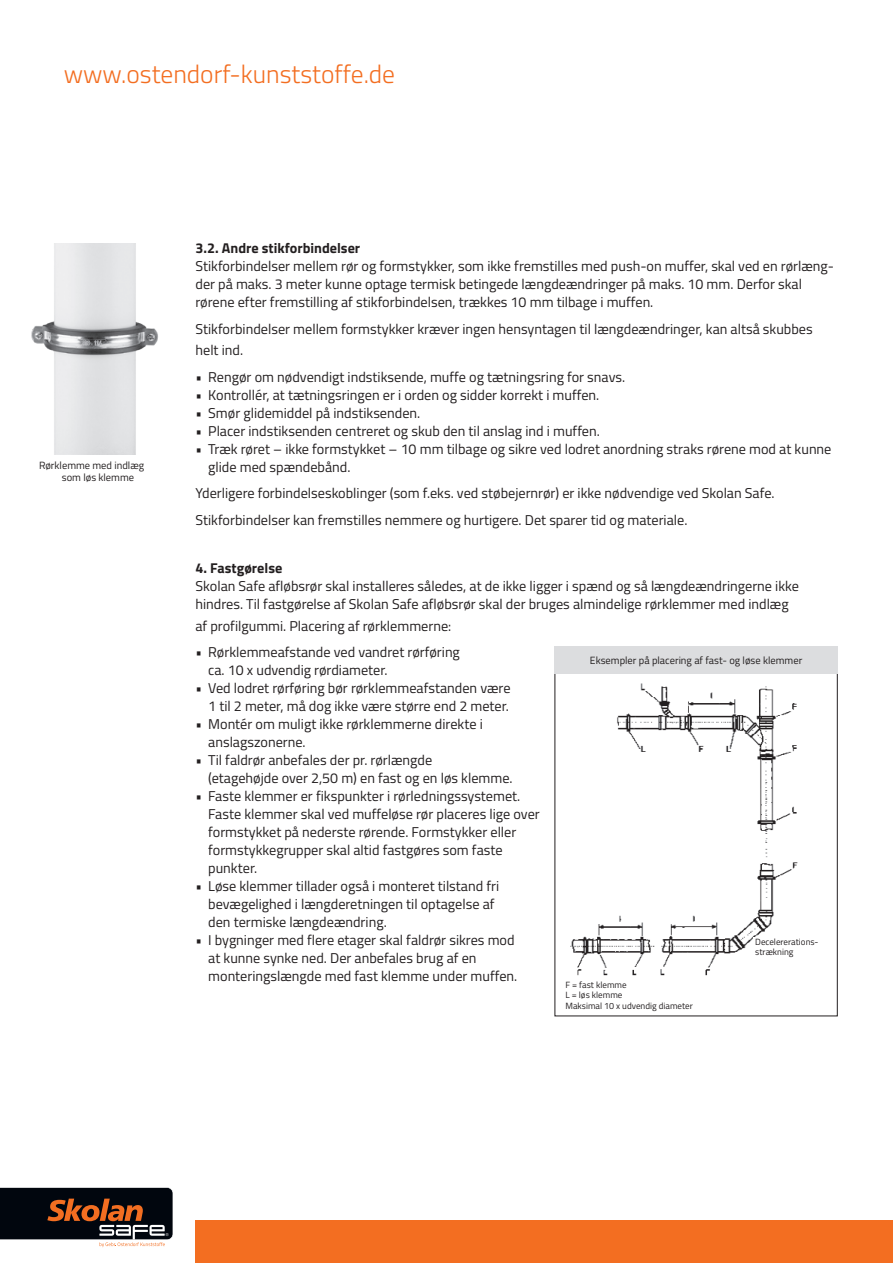
<style>
.page{position:relative;width:893px;height:1263px;background:#fff}
.page>*{position:absolute;margin:0;border:0;box-sizing:border-box;transform-origin:0 0}
.t1{font:300 25.5px "Titillium";color:#f36e21}
.t2{font:14.25px/18px "Titillium";color:#231f20}
.t3{font:700 14.25px "Titillium";color:#231f20}
.t4{font:10.5px/12px "Titillium";color:#231f20}
.t5{font:9px/10.5px "Titillium";color:#231f20}
</style>
<div class="page">
<img style="left:570px;top:683px;width:228px;height:293px">
<div style="left:554px;top:646px;width:284px;height:28px;background:#dcdddf"></div>
<div style="left:753px;top:938px;width:77px;height:18px;background:#fff"></div>
<svg style="left:0;top:1187px;width:173px;height:60px;background:#483d3a"></svg>
<div style="left:195px;top:1220px;width:698px;height:43px;background:#f36e21"></div>
<img style="left:31px;top:243px;width:127px;height:212px">
<h1 class="t1" style="left:64px;top:55px;width:333px">www.ostendorf-kunststoffe.de</h1>
<p class="t4" style="left:62px;top:459px;width:84px;text-indent:-23px">Rørklemme med indlæg som løs klemme</p>
<p class="t3" style="left:195px;top:237px;width:166px">3.2. Andre stikforbindelser</p>
<p class="t2" style="left:195px;top:257px;width:640px">Stikforbindelser mellem rør og formstykker, som ikke fremstilles med push-on muffer, skal ved en rørlæng&shy;der på maks. 3 meter kunne optage termisk betingede længdeændringer på maks. 10 mm. Derfor skal rørene efter fremstilling af stikforbindelsen, trækkes 10 mm tilbage i muffen.</p>
<p class="t2" style="left:195px;top:317px;width:619px;line-height:21.6px">Stikforbindelser mellem formstykker kræver ingen hensyntagen til længdeændringer, kan altså skubbes helt ind.</p>
<p class="t2" style="left:195px;top:367px;width:431px">• Rengør om nødvendigt indstiksende, muffe og tætningsring for snavs.</p>
<p class="t2" style="left:195px;top:385px;width:405px">• Kontrollér, at tætningsringen er i orden og sidder korrekt i muffen.</p>
<p class="t2" style="left:195px;top:403px;width:226px">• Smør glidemiddel på indstiksenden.</p>
<p class="t2" style="left:195px;top:421px;width:406px">• Placer indstiksenden centreret og skub den til anslag ind i muffen.</p>
<p class="t2" style="left:208px;top:439px;width:625px;text-indent:-13px">• Træk røret – ikke formstykket – 10 mm tilbage og sikre ved lodret anordning straks rørene mod at kunne glide med spændebånd.</p>
<p class="t2" style="left:195px;top:479px;width:581px;line-height:26.5px">Yderligere forbindelseskoblinger (som f.eks. ved støbejernrør) er ikke nødvendige ved Skolan Safe.<br>Stikforbindelser kan fremstilles nemmere og hurtigere. Det sparer tid og materiale.</p>
<p class="t3" style="left:195px;top:557px;width:88px">4. Fastgørelse</p>
<p class="t2" style="left:195px;top:576px;width:605px">Skolan Safe afløbsrør skal installeres således, at de ikke ligger i spænd og så længdeændringerne ikke hindres. Til fastgørelse af Skolan Safe afløbsrør skal der bruges almindelige rørklemmer med indlæg</p>
<p class="t2" style="left:195px;top:616px;width:257px">af profilgummi. Placering af rørklemmerne:</p>
<p class="t2" style="left:208px;top:642px;width:253px;text-indent:-13px">• Rørklemmeafstande ved vandret rørføring ca. 10 x udvendig rørdiameter.</p>
<p class="t2" style="left:195px;top:678px;width:317px;text-align:right">• Ved lodret rørføring bør rørklemmeafstanden være<br>1 til 2 meter, må dog ikke være større end 2 meter.</p>
<p class="t2" style="left:208px;top:714px;width:276px;text-indent:-13px">• Montér om muligt ikke rørklemmerne direkte i anslagszonerne.</p>
<p class="t2" style="left:208px;top:750px;width:306px;text-indent:-13px">• Til faldrør anbefales der pr. rørlængde<br>(etagehøjde over 2,50 m) en fast og en løs klemme.</p>
<p class="t2" style="left:208px;top:786px;width:333px;text-indent:-13px">• Faste klemmer er fikspunkter i rørledningssystemet.<br>Faste klemmer skal ved muffeløse rør placeres lige over formstykket på nederste rørende. Formstykker eller formstykkegrupper skal altid fastgøres som faste punkter.</p>
<p class="t2" style="left:208px;top:876px;width:292px;text-indent:-13px">• Løse klemmer tillader også i monteret tilstand fri bevægelighed i længderetningen til optagelse af den termiske længdeændring.</p>
<p class="t2" style="left:208px;top:930px;width:311px;text-indent:-13px">• I bygninger med flere etager skal faldrør sikres mod at kunne synke ned. Der anbefales brug af en monteringslængde med fast klemme under muffen.</p>
<p class="t4" style="left:590px;top:654px;width:214px">Eksempler på placering af fast- og løse klemmer</p>
<p class="t5" style="left:755px;top:937px;width:65px;line-height:9.8px">Decelererations&shy;strækning</p>
<p class="t5" style="left:566px;top:979px;width:129px">F = fast klemme<br>L = løs klemme<br>Maksimal 10 x udvendig diameter</p>
</div>
